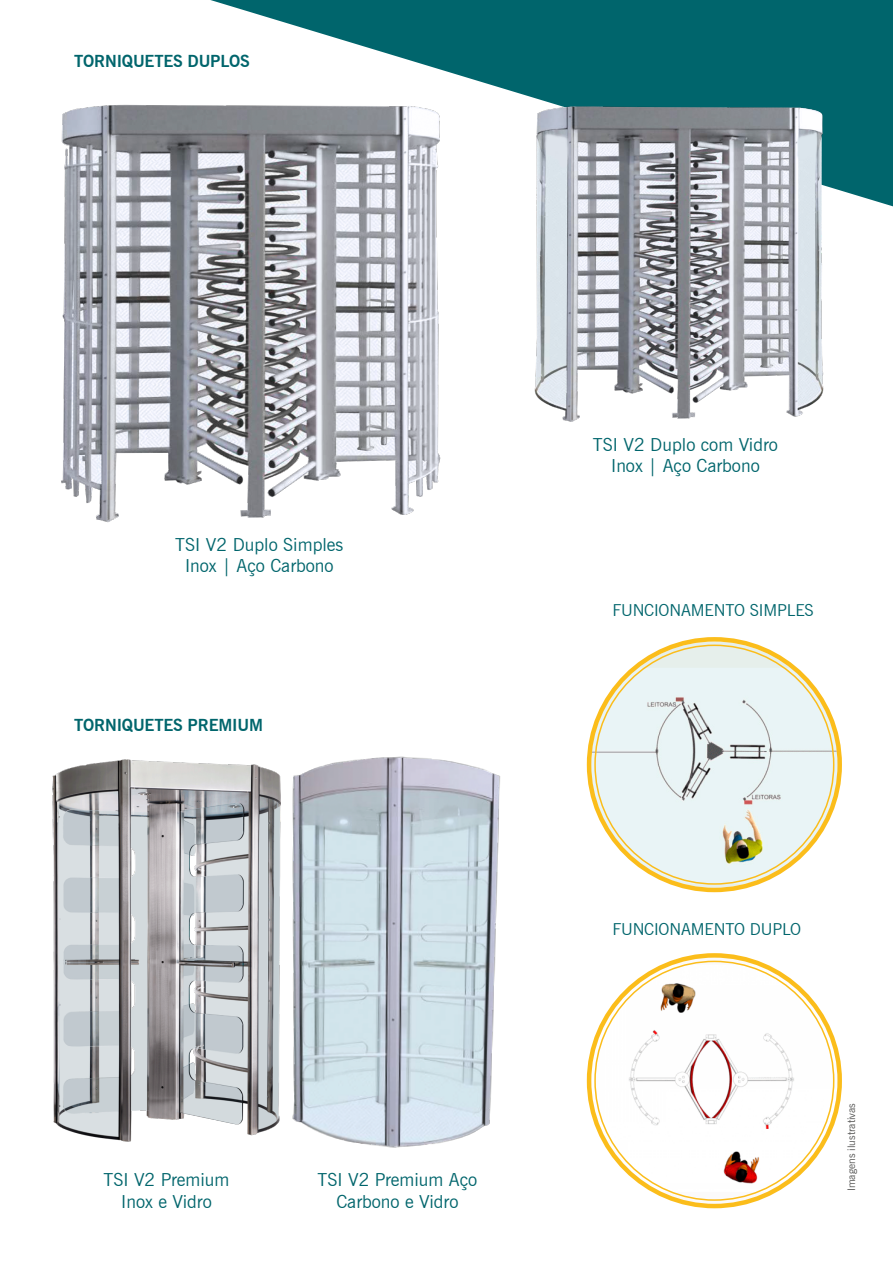
<style>
.page{position:relative;width:893px;height:1263px;background:#fff}
.page>*{position:absolute;margin:0;border:0;box-sizing:border-box;transform-origin:0 0}
.t1{font:18px/21.6px "News Gothic BT";color:#00656c;text-align:center}
.t2{font:16.5px "News Gothic BT";letter-spacing:-.01em;color:#00656c}
.t3{font:700 16.5px "News Gothic BT";letter-spacing:-.01em;color:#00656c}
.t4{font:10.5px "News Gothic BT";color:#575756}
</style>
<div class="page">
<svg style="left:210px;top:0;width:683px;height:206px;fill:#00656c"></svg>
<img style="left:53px;top:760px;width:220px;height:382px">
<img style="left:61px;top:92px;width:385px;height:431px">
<svg style="left:591px;top:641px;width:246px;height:247px;background:#e8e9d2"></svg>
<img style="left:591px;top:668px;width:246px;height:216px">
<img style="left:591px;top:964px;width:246px;height:228px">
<img style="left:530px;top:97px;width:298px;height:325px">
<img style="left:273px;top:756px;width:227px;height:392px">
<p class="t3" style="left:74px;top:51px;width:177px">TORNIQUETES DUPLOS</p>
<p class="t1" style="left:175px;top:533px;width:170px">TSI V2 Duplo Simples<br>Inox | Aço Carbono</p>
<p class="t3" style="left:74px;top:715px;width:190px">TORNIQUETES PREMIUM</p>
<p class="t1" style="left:103px;top:1169px;width:128px">TSI V2 Premium<br>Inox e Vidro</p>
<p class="t1" style="left:318px;top:1169px;width:161px">TSI V2 Premium Aço<br>Carbono e Vidro</p>
<p class="t1" style="left:593px;top:433px;width:187px">TSI V2 Duplo com Vidro<br>Inox | Aço Carbono</p>
<p class="t2" style="left:612px;top:600px;width:203px">FUNCIONAMENTO SIMPLES</p>
<p class="t2" style="left:612px;top:919px;width:190px">FUNCIONAMENTO DUPLO</p>
<p class="t4" style="left:845px;top:1191px;width:90px;rotate:-90deg">Imagens ilustrativas</p>
</div>
